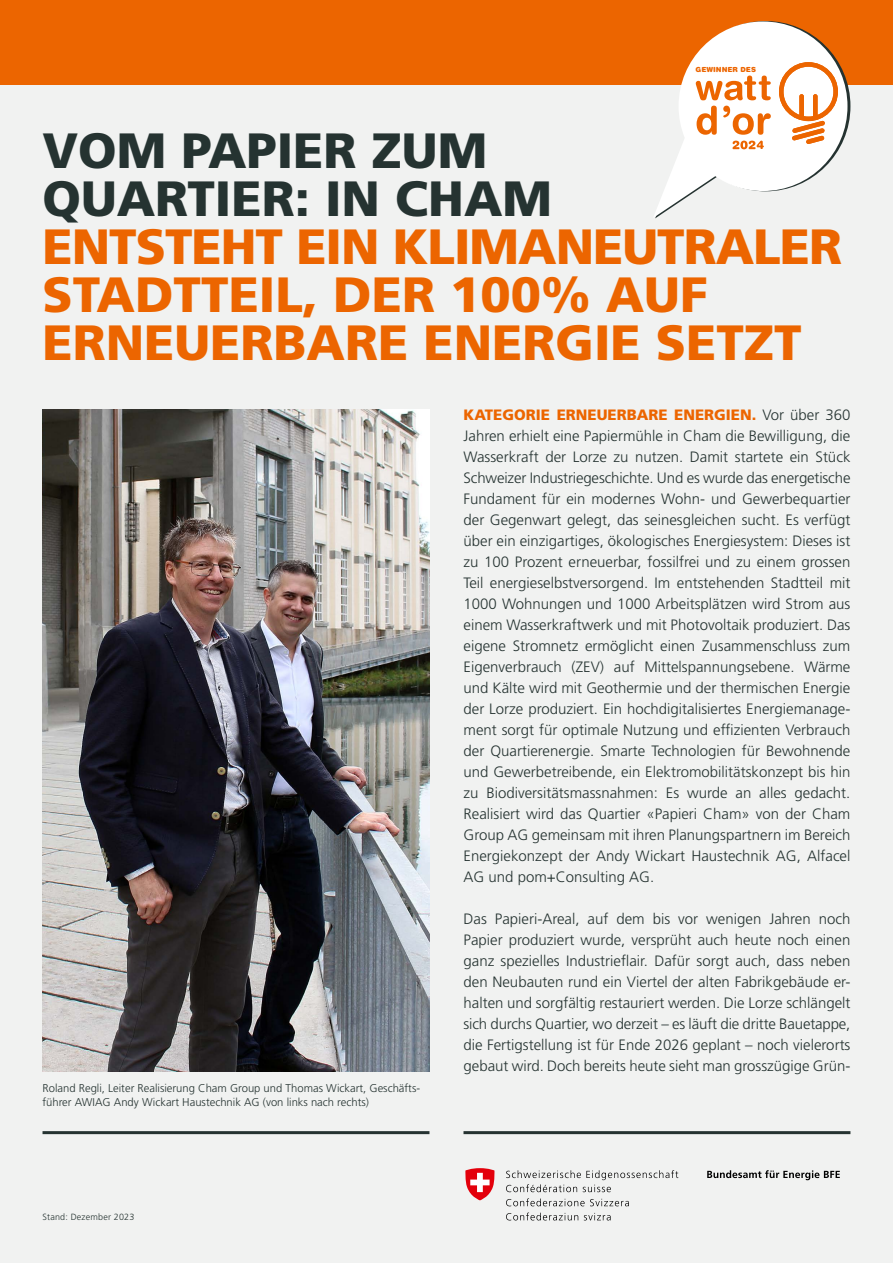
<style>
.page{position:relative;width:893px;height:1263px;background:#f1f2f1}
.page>*{position:absolute;margin:0;border:0;box-sizing:border-box;transform-origin:0 0}
.t1{font:900 49.5px/48px "Frutiger LT Std";color:#ec6500}
.t2{font:900 49.5px/48px "Frutiger LT Std";color:#253331}
.t3{font:300 15px/21px "Frutiger LT Std";color:#253331;text-align:justify}
.t4{font:300 11.25px/14.2px "Frutiger LT Std";color:#253331}
.t5{font:300 9px "Frutiger LT Std";letter-spacing:.02em;color:#253331}
.t6{font:900 7.05px "Helvetica Rounded LT Std";color:#ec6500}
.s1{font-weight:900;color:#ec6500}
</style>
<div class="page">
<hr style="left:43px;top:1131px;width:386px;height:3px;background:#253331">
<hr style="left:463px;top:1131px;width:387px;height:3px;background:#253331">
<div style="left:0;top:0;width:893px;height:84px;background:#ec6500"></div>
<svg style="left:707px;top:1170px;width:133px;height:10px"></svg>
<svg style="left:506px;top:1170px;width:172px;height:22px"></svg>
<svg style="left:506px;top:1198px;width:123px;height:8px"></svg>
<svg style="left:506px;top:1212px;width:72px;height:8px"></svg>
<svg style="left:584px;top:1213px;width:27px;height:7px"></svg>
<svg style="left:465px;top:1168px;width:30px;height:32px"></svg>
<img style="left:43px;top:409px;width:386px;height:662px">
<svg style="left:653px;top:21px;width:197px;height:197px"></svg>
<p class="t6" style="left:695px;top:65px;width:62px">GEWINNER DES</p>
<h1 class="t2" style="left:43px;top:127px;width:511px">VOM PAPIER ZUM<br>QUARTIER: IN CHAM</h1>
<h1 class="t1" style="left:43px;top:223px;width:801px">ENTSTEHT EIN KLIMANEUTRALER<br>STADTTEIL, DER 100% AUF<br>ERNEUERBARE ENERGIE SETZT</h1>
<p class="t4" style="left:43px;top:1081px;width:379px">Roland Regli, Leiter Realisierung Cham Group und Thomas Wickart, Geschäfts&shy;führer AWIAG Andy Wickart Haustechnik AG (von links nach rechts)</p>
<p class="t5" style="left:43px;top:1212px;width:93px">Stand: Dezember 2023</p>
<p class="t3" style="left:463px;top:405px;width:388px"><span class="s1">KATEGORIE ERNEUERBARE ENERGIEN.</span> Vor über 360<br>Jahren erhielt eine Papiermühle in Cham die Bewilligung, die Wasserkraft der Lorze zu nutzen. Damit startete ein Stück Schweizer Industriegeschichte. Und es wurde das energetische Fundament für ein modernes Wohn- und Gewerbequartier der Gegenwart gelegt, das seinesgleichen sucht. Es verfügt über ein einzigartiges, ökologisches Energiesystem: Dieses ist zu 100 Prozent erneuerbar, fossilfrei und zu einem grossen Teil energieselbstversorgend. Im entstehenden Stadtteil mit 1000 Wohnungen und 1000 Arbeitsplätzen wird Strom aus einem Wasserkraftwerk und mit Photovoltaik produziert. Das eigene Stromnetz ermöglicht einen Zusammenschluss zum Eigenverbrauch (ZEV) auf Mittelspannungsebene. Wärme und Kälte wird mit Geothermie und der thermischen Energie der Lorze produziert. Ein hochdigitalisiertes Energiemanage&shy;ment sorgt für optimale Nutzung und effizienten Verbrauch der Quartierenergie. Smarte Technologien für Bewohnende und Gewerbetreibende, ein Elektromobilitätskonzept bis hin zu Biodiversitätsmassnahmen: Es wurde an alles gedacht.<br>Realisiert wird das Quartier «Papieri Cham» von der Cham Group AG gemeinsam mit ihren Planungspartnern im Bereich Energiekonzept der Andy Wickart Haustechnik AG, Alfacel AG und pom+Consulting AG.</p>
<p class="t3" style="left:463px;top:909px;width:388px">Das Papieri-Areal, auf dem bis vor wenigen Jahren noch Papier produziert wurde, versprüht auch heute noch einen ganz spezielles Industrieflair. Dafür sorgt auch, dass neben den Neubauten rund ein Viertel der alten Fabrikgebäude er&shy;halten und sorgfältig restauriert werden. Die Lorze schlängelt sich durchs Quartier, wo derzeit – es läuft die dritte Bauetappe, die Fertigstellung ist für Ende 2026 geplant – noch vielerorts gebaut wird. Doch bereits heute sieht man grosszügige Grün-</p>
</div>
